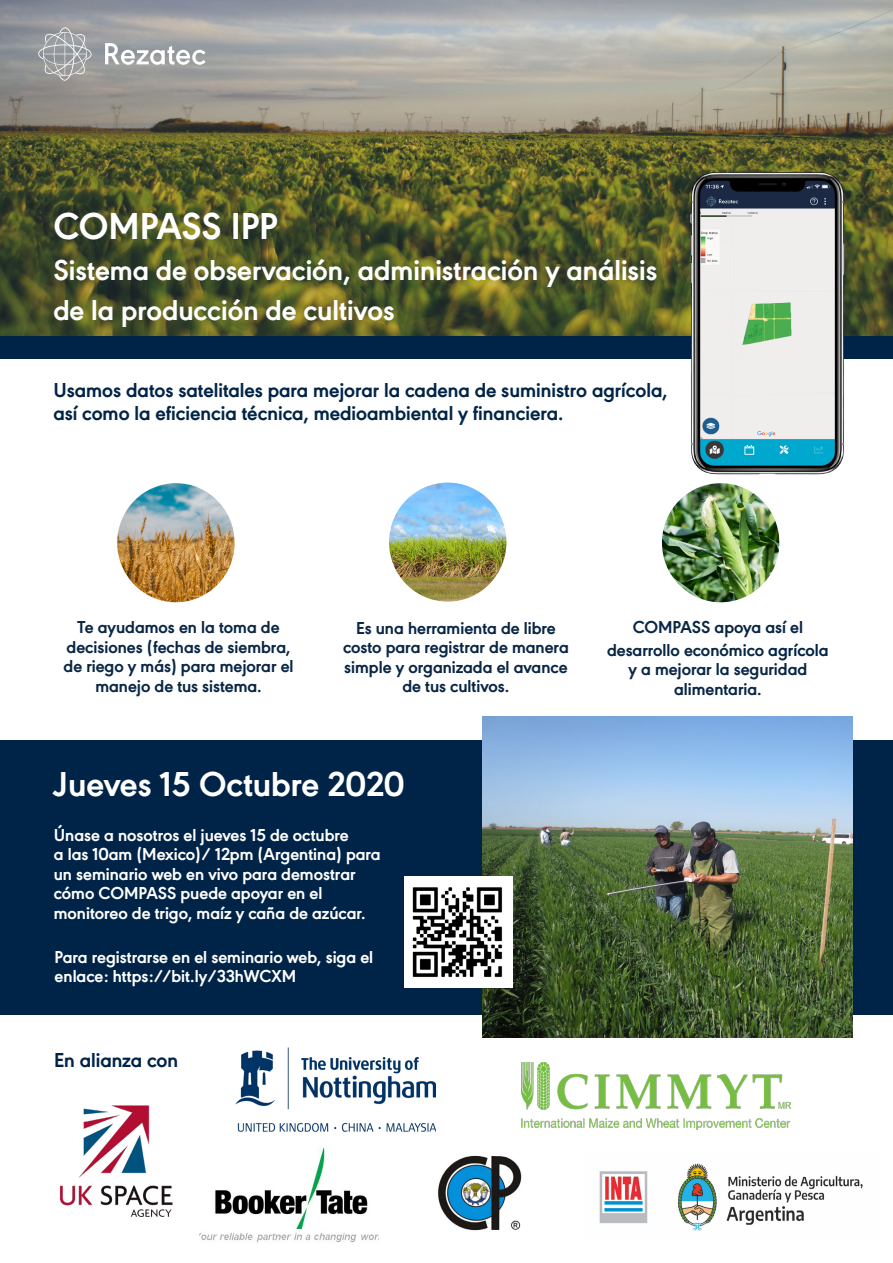
<style>
.page{position:relative;width:893px;height:1263px;background:#fff}
.page>*{position:absolute;margin:0;border:0;box-sizing:border-box;transform-origin:0 0}
.t1{font:700 39px "URW Geometric W03";color:#fff}
.t2{font:700 36px "URW Geometric W03";color:#fff}
.t3{font:700 30px/40.5px "URW Geometric W03";color:#fff}
.t4{font:700 21px/22.5px "URW Geometric W03";color:#002447}
.Sub_heading{font:700 18px/19.5px "URW Geometric W03";color:#092645;text-align:center}
.Sub_heading-2{font:700 18px/19.5px "URW Geometric W03";color:#fff}
.s1{color:#002447}
</style>
<div class="page">
<img style="left:0;top:0;width:893px;height:336px">
<svg style="left:105px;top:43px;width:101px;height:22px"></svg>
<svg style="left:38px;top:27px;width:54px;height:54px;background:#a6a7a8"></svg>
<div style="left:0;top:336px;width:893px;height:23px;background:#002447"></div>
<img style="left:117px;top:483px;width:118px;height:119px">
<img style="left:662px;top:483px;width:117px;height:119px">
<img style="left:389px;top:483px;width:117px;height:119px">
<div style="left:1px;top:740px;width:892px;height:274px;background:#002447"></div>
<img style="left:621px;top:166px;width:268px;height:309px">
<img style="left:599px;top:1163px;width:264px;height:68px">
<img style="left:199px;top:1145px;width:179px;height:97px">
<img style="left:521px;top:1062px;width:270px;height:67px">
<img style="left:236px;top:1047px;width:199px;height:85px">
<img style="left:438px;top:1155px;width:84px;height:76px">
<img style="left:483px;top:716px;width:369px;height:322px">
<img style="left:60px;top:1105px;width:113px;height:112px">
<img style="left:404px;top:877px;width:109px;height:110px">
<h1 class="t1" style="left:53px;top:197px;width:226px">COMPASS IPP</h1>
<h1 class="t3" style="left:53px;top:247px;width:605px">Sistema de observación, administración y análisis de la producción de cultivos</h1>
<p class="t4" style="left:53px;top:378px;width:616px">Usamos datos satelitales para mejorar la cadena de suministro agrícola, así como la eficiencia técnica, medioambiental y financiera.</p>
<p class="Sub_heading" style="left:64px;top:616px;width:231px">Te ayudamos en la toma de decisiones (fechas de siembra, de riego y más) para mejorar el manejo de tus sistema.</p>
<p class="Sub_heading" style="left:343px;top:617px;width:227px">Es una herramienta de libre costo para registrar de manera simple y organizada el avance de tus cultivos.</p>
<p class="Sub_heading" style="left:607px;top:615px;width:223px;line-height:22.5px">COMPASS apoya así el desarrollo económico <span class="s1">agrícola</span></p>
<p class="Sub_heading" style="left:628px;top:658px;width:180px">y a mejorar la seguridad alimentaria.</p>
<h1 class="t2" style="left:53px;top:757px;width:353px">Jueves 15 Octubre 2020</h1>
<p class="Sub_heading-2" style="left:54px;top:823px;width:296px">Únase a nosotros el jueves 15 de octubre</p>
<p class="Sub_heading-2" style="left:54px;top:843px;width:328px">a las 10am (Mexico)/ 12pm (Argentina) para un seminario web en vivo para demostrar cómo COMPASS puede apoyar en el monitoreo de trigo, maíz y caña de azúcar.</p>
<p class="Sub_heading-2" style="left:55px;top:946px;width:320px">Para registrarse en el seminario web, siga el enlace: https://bit.ly/33hWCXM</p>
<p class="t4" style="left:54px;top:1048px;width:126px">En alianza con</p>
</div>
